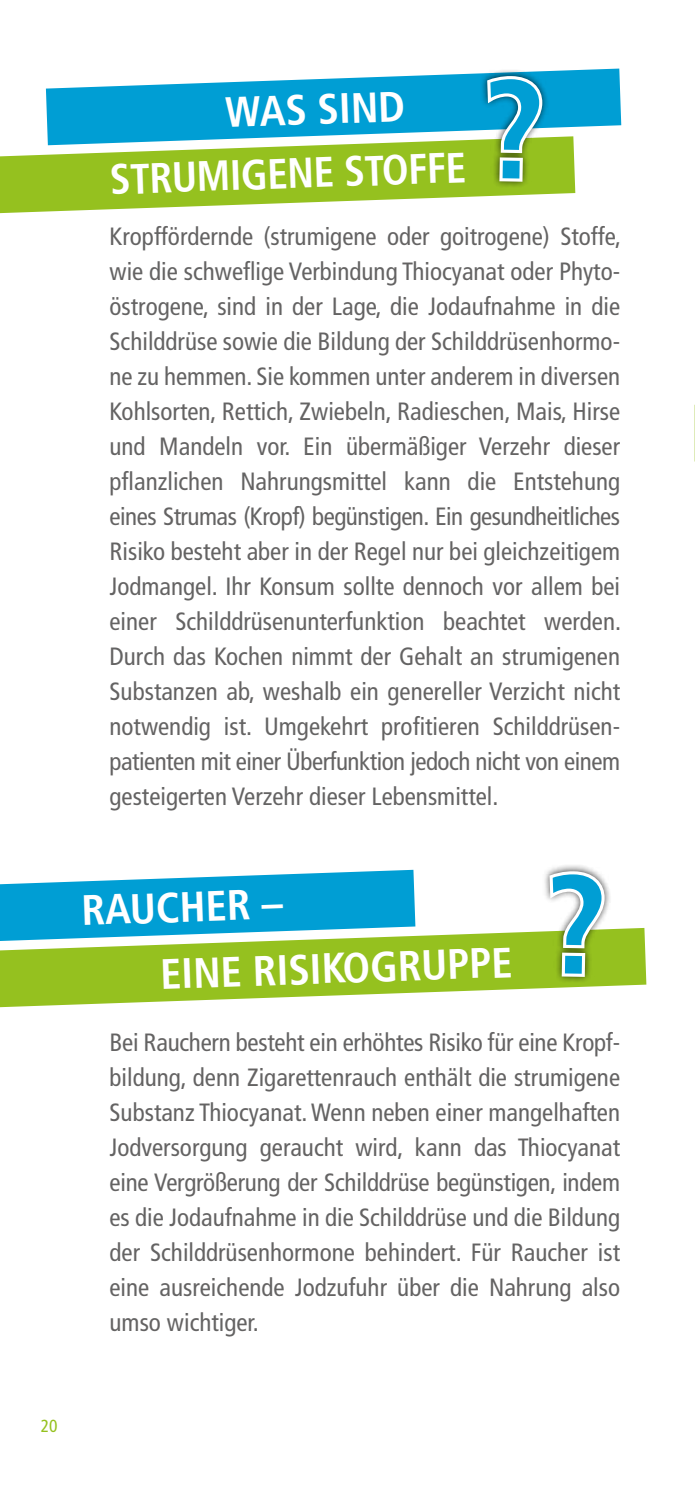
<style>
.page{position:relative;width:695px;height:1489px;background:#fff}
.page>*{position:absolute;margin:0;border:0;box-sizing:border-box;transform-origin:0 0}
.t1{font:700 condensed 42.5px/66.5px "Frutiger";color:#fff}
.t2{font:condensed 25px/35px "Frutiger";color:#646363;text-align:justify}
.t3{font:condensed 17.5px "Frutiger";color:#95c11f}
</style>
<div class="page">
<svg style="left:0;top:869px;width:415px;height:58px;background:#23abd9"></svg>
<svg style="left:0;top:927px;width:646px;height:80px;fill:#95c11f"></svg>
<div style="left:542px;top:863px;width:69px;height:121px;background:#000;opacity:.75"></div>
<svg style="left:46px;top:69px;width:575px;height:67px;fill:#009ed4"></svg>
<svg style="left:0;top:136px;width:575px;height:77px;fill:#95c11f"></svg>
<div style="left:480px;top:69px;width:69px;height:120px;background:#000;opacity:.75"></div>
<hr style="left:694px;top:405px;width:1px;height:56px;background:#95c11f">
<svg style="left:551px;top:874px;width:50px;height:100px;background:#7c8958"></svg>
<svg style="left:488px;top:79px;width:51px;height:100px;background:#3a7151"></svg>
<h1 class="t1" style="left:107px;top:85px;width:358px;line-height:63.5px;text-indent:117px;rotate:-2deg">WAS SIND<br>STRUMIGENE STOFFE</h1>
<p class="t2" style="left:109px;top:219px;width:513px">Kropffördernde (strumigene oder goitrogene) Stoffe, wie die schweflige Verbindung Thiocyanat oder Phyto&shy;östrogene, sind in der Lage, die Jodaufnahme in die Schilddrüse sowie die Bildung der Schilddrüsenhormo&shy;ne zu hemmen. Sie kommen unter anderem in diversen Kohlsorten, Rettich, Zwiebeln, Radieschen, Mais, Hirse und Mandeln vor. Ein übermäßiger Verzehr dieser pflanzlichen Nahrungsmittel kann die Entstehung eines Strumas (Kropf) begünstigen. Ein gesundheitliches Risiko besteht aber in der Regel nur bei gleichzeitigem Jodmangel. Ihr Konsum sollte dennoch vor allem bei einer Schilddrüsenunterfunktion beachtet werden.<br>Durch das Kochen nimmt der Gehalt an strumigenen Substanzen ab, weshalb ein genereller Verzicht nicht notwendig ist. Umgekehrt profitieren Schilddrüsen&shy;patienten mit einer Überfunktion jedoch nicht von einem gesteigerten Verzehr dieser Lebensmittel.</p>
<h1 class="t1" style="left:157px;top:874px;width:354px;text-indent:-76px;rotate:-2deg">RAUCHER –<br>EINE RISIKOGRUPPE</h1>
<p class="t2" style="left:109px;top:1024px;width:512px">Bei Rauchern besteht ein erhöhtes Risiko für eine Kropf&shy;bildung, denn Zigarettenrauch enthält die strumigene Substanz Thiocyanat. Wenn neben einer mangelhaften Jodversorgung geraucht wird, kann das Thiocyanat eine Vergrößerung der Schilddrüse begünstigen, indem es die Jodaufnahme in die Schilddrüse und die Bildung der Schilddrüsenhormone behindert. Für Raucher ist eine ausreichende Jodzufuhr über die Nahrung also umso wichtiger.</p>
<p class="t3" style="left:41px;top:1415px;width:18px">20</p>
</div>
